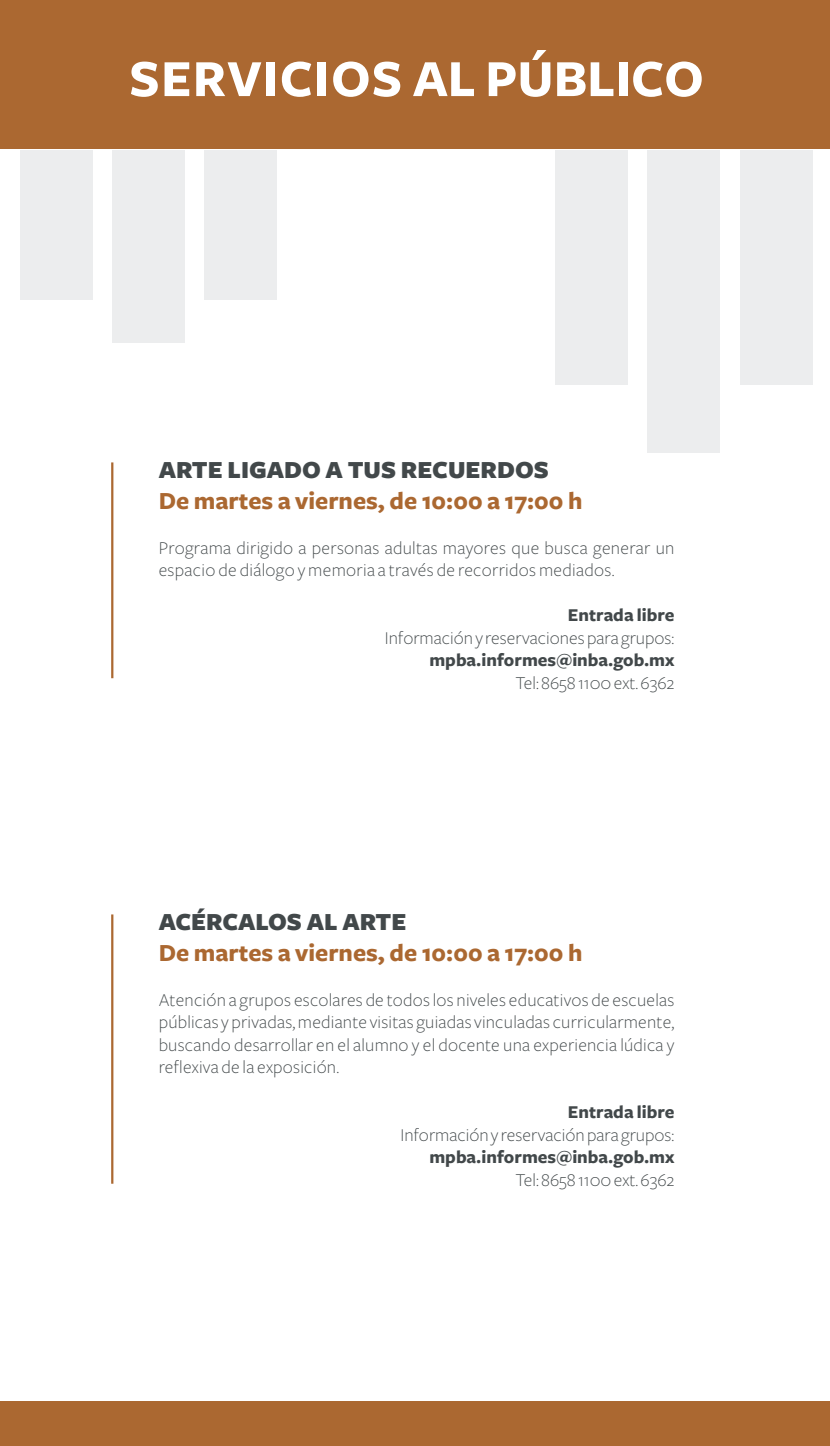
<style>
.page{position:relative;width:830px;height:1446px;background:#fff}
.page>*{position:absolute;margin:0;border:0;box-sizing:border-box;transform-origin:0 0}
.t1{font:700 54px "Freight Sans";letter-spacing:.02em;color:#fff}
.t2{font:700 25.5px "Freight Sans";color:#ab6831}
.t3{font:25.5px "Freight Sans Black SC";color:#42484a}
.t4{font:300 18.75px/22.5px "Freight Sans";letter-spacing:.01em;color:#42484a}
.t5{font:700 18.75px "Freight Sans";color:#42484a}
</style>
<div class="page">
<div style="left:739px;top:150px;width:73px;height:235px;background:#e6e7e9"></div>
<div style="left:555px;top:150px;width:72px;height:235px;background:#e6e7e9"></div>
<div style="left:647px;top:150px;width:72px;height:303px;background:#e6e7e9"></div>
<div style="left:204px;top:150px;width:73px;height:149px;background:#e6e7e9"></div>
<div style="left:20px;top:150px;width:72px;height:149px;background:#e6e7e9"></div>
<div style="left:112px;top:150px;width:73px;height:192px;background:#e6e7e9"></div>
<div style="left:0;top:0;width:829px;height:149px;background:#ab6831"></div>
<div style="left:0;top:1401px;width:829px;height:45px;background:#ab6831"></div>
<hr style="left:111px;top:462px;width:2px;height:216px;background:#ab6831">
<hr style="left:111px;top:914px;width:2px;height:269px;background:#ab6831">
<h1 class="t1" style="left:129px;top:50px;width:575px">SERVICIOS AL PÚBLICO</h1>
<h2 class="t3" style="left:159px;top:456px;width:391px">ARTE LIGADO A TUS RECUERDOS</h2>
<h2 class="t2" style="left:159px;top:487px;width:425px">De martes a viernes, de 10:00 a 17:00 h</h2>
<p class="t4" style="left:159px;top:537px;width:517px">Programa dirigido a personas adultas mayores que busca generar un espacio de diálogo y memoria a través de recorridos mediados.</p>
<p class="t5" style="left:567px;top:605px;width:108px">Entrada libre</p>
<p class="t4" style="left:385px;top:627px;width:291px">Información y reservaciones para grupos:</p>
<p class="t5" style="left:429px;top:650px;width:246px">mpba.informes@inba.gob.mx</p>
<p class="t4" style="left:515px;top:672px;width:160px">Tel: 8658 1100 ext. 6362</p>
<h2 class="t3" style="left:159px;top:908px;width:249px">ACÉRCALOS AL ARTE</h2>
<h2 class="t2" style="left:159px;top:939px;width:425px">De martes a viernes, de 10:00 a 17:00 h</h2>
<p class="t4" style="left:159px;top:989px;width:517px;text-align:justify">Atención a grupos escolares de todos los niveles educativos de escuelas públicas y privadas, mediante visitas guiadas vinculadas curricularmente, buscando desarrollar en el alumno y el docente una experiencia lúdica y reflexiva de la exposición.</p>
<p class="t5" style="left:567px;top:1102px;width:108px">Entrada libre</p>
<p class="t4" style="left:400px;top:1124px;width:275px">Información y reservación para grupos:</p>
<p class="t5" style="left:429px;top:1147px;width:246px">mpba.informes@inba.gob.mx</p>
<p class="t4" style="left:515px;top:1169px;width:160px">Tel: 8658 1100 ext. 6362</p>
</div>
